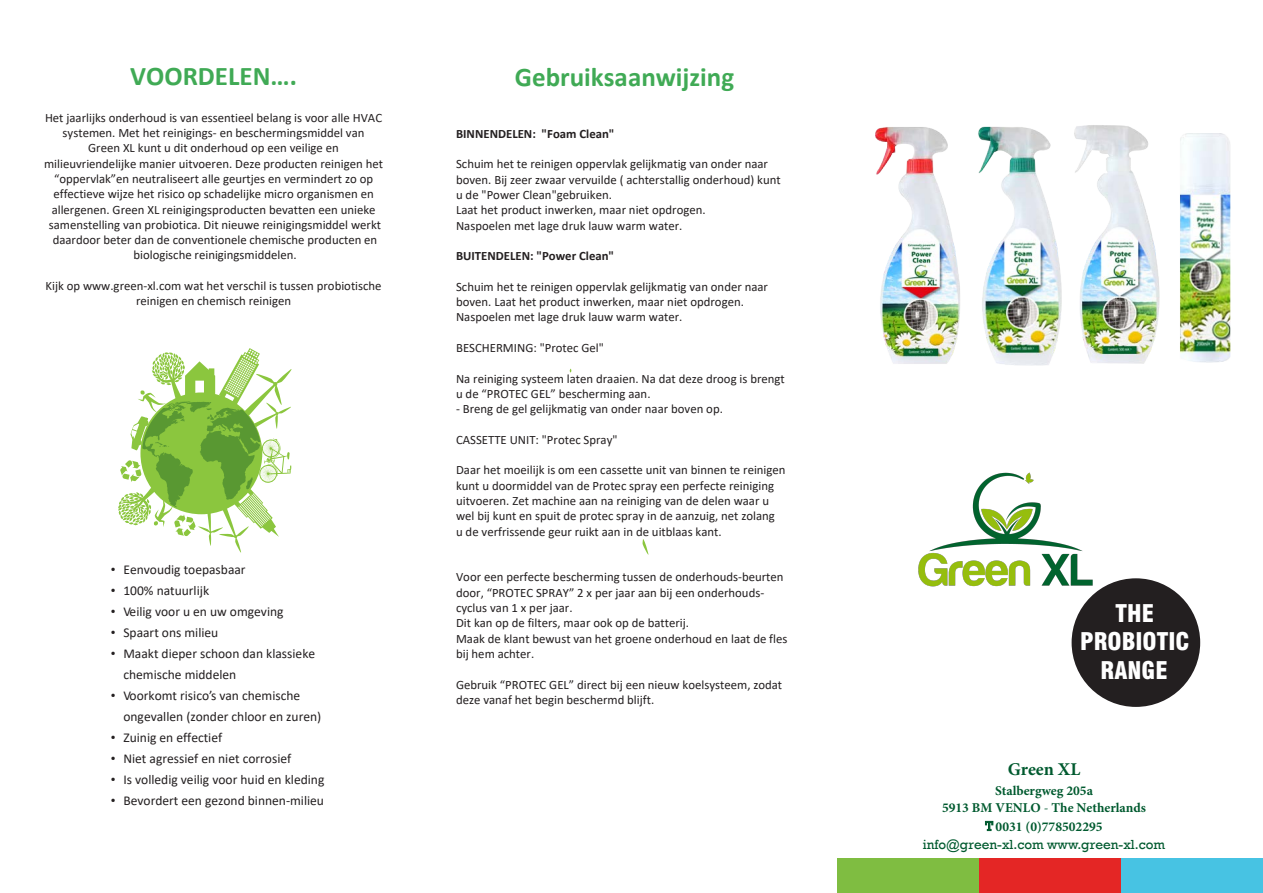
<style>
.page{position:relative;width:1263px;height:893px;background:#fff}
.page>*{position:absolute;margin:0;border:0;box-sizing:border-box;transform-origin:0 0}
.t1{font:700 27px "Calibri";color:#40aa55}
.t2{font:900 condensed 23.7px/28.5px "Swiss 721 BT";color:#fff;text-align:center}
.t3{font:700 18px "Minion Pro";color:#005a2f}
.t4{font:13.5px/21px "Calibri";color:#231f20}
.t5{font:700 13.5px/18px "Minion Pro";color:#005a2f;text-align:center}
.t6{font:13.5px "Rockwell";color:#005a2f}
.t7{font:12.75px/15.3px "Calibri";color:#231f20}
.t8{font:700 12.75px "Calibri";color:#231f20}
.s1{font-family:"Rockwell"}
.s2{font-weight:400}
.s3{font-family:"Rockwell";font-weight:400}
</style>
<div class="page">
<div style="left:838px;top:859px;width:142px;height:34px;background:#7fbd41"></div>
<div style="left:980px;top:859px;width:142px;height:34px;background:#e42625"></div>
<div style="left:1122px;top:859px;width:141px;height:34px;background:#47c3e3"></div>
<div style="left:1071px;top:578px;width:129px;height:129px;background:#231f20;border-radius:50%"></div>
<img style="left:875px;top:127px;width:56px;height:237px">
<img style="left:931px;top:126px;width:103px;height:240px">
<img style="left:1034px;top:125px;width:74px;height:241px">
<img style="left:1108px;top:125px;width:123px;height:239px">
<img style="left:918px;top:472px;width:268px;height:163px">
<svg style="left:118px;top:348px;width:174px;height:205px"></svg>
<svg style="left:642px;top:539px;width:7px;height:16px"></svg>
<h1 class="t1" style="left:130px;top:57px;width:168px">VOORDELEN….</h1>
<p class="t7" style="left:44px;top:109px;width:340px;text-align:center">Het jaarlijks onderhoud is van essentieel belang is voor alle HVAC systemen. Met het reinigings- en beschermingsmiddel van<br>Green XL kunt u dit onderhoud op een veilige en milieuvriendelijke manier uitvoeren. Deze producten reinigen het “oppervlak”en neutraliseert alle geurtjes en vermindert zo op effectieve wijze het risico op schadelijke micro organismen en allergenen. Green XL reinigingsproducten bevatten een unieke samenstelling van probiotica. Dit nieuwe reinigingsmiddel werkt daardoor beter dan de conventionele chemische producten en biologische reinigingsmiddelen.</p>
<p class="t7" style="left:46px;top:278px;width:338px;text-align:center">Kijk op www.green-xl.com wat het verschil is tussen probiotische reinigen en chemisch reinigen</p>
<p class="t4" style="left:111px;top:558px;width:136px"><span class="s1">•</span> Eenvoudig toepasbaar</p>
<p class="t4" style="left:111px;top:579px;width:100px"><span class="s1">•</span> 100% natuurlijk</p>
<p class="t4" style="left:111px;top:600px;width:174px"><span class="s1">•</span> Veilig voor u en uw omgeving</p>
<p class="t4" style="left:111px;top:621px;width:109px"><span class="s1">•</span> Spaart ons milieu</p>
<p class="t4" style="left:123px;top:642px;width:193px;text-indent:-13px"><span class="s1">•</span> Maakt dieper schoon dan klassieke chemische middelen</p>
<p class="t4" style="left:123px;top:684px;width:199px;text-indent:-13px"><span class="s1">•</span> Voorkomt risico’s van chemische ongevallen (zonder chloor en zuren)</p>
<p class="t4" style="left:111px;top:726px;width:113px"><span class="s1">•</span> Zuinig en effectief</p>
<p class="t4" style="left:111px;top:747px;width:182px"><span class="s1">•</span> Niet agressief en niet corrosief</p>
<p class="t4" style="left:111px;top:768px;width:215px"><span class="s1">•</span> Is volledig veilig voor huid en kleding</p>
<p class="t4" style="left:111px;top:789px;width:215px"><span class="s1">•</span> Bevordert een gezond binnen-milieu</p>
<h1 class="t1" style="left:515px;top:58px;width:221px">Gebruiksaanwijzing</h1>
<p class="t8" style="left:456px;top:124px;width:160px">BINNENDELEN: "Foam Clean"</p>
<p class="t7" style="left:456px;top:156px;width:326px">Schuim het te reinigen oppervlak gelijkmatig van onder naar boven. Bij zeer zwaar vervuilde ( achterstallig onderhoud) kunt u de "Power Clean"gebruiken.<br>Laat het product inwerken, maar niet opdrogen.<br>Naspoelen met lage druk lauw warm water.</p>
<p class="t8" style="left:456px;top:247px;width:160px">BUITENDELEN: "Power Clean"</p>
<p class="t7" style="left:456px;top:279px;width:313px">Schuim het te reinigen oppervlak gelijkmatig van onder naar boven. Laat het product inwerken, maar niet opdrogen.<br>Naspoelen met lage druk lauw warm water.</p>
<p class="t7" style="left:456px;top:340px;width:149px">BESCHERMING: "Protec Gel"</p>
<p class="t7" style="left:456px;top:370px;width:330px">Na reiniging systeem laten draaien. Na dat deze droog is brengt u de “PROTEC GEL” bescherming aan.</p>
<p class="t7" style="left:456px;top:401px;width:268px">- Breng de gel gelijkmatig van onder naar boven op.</p>
<p class="t7" style="left:456px;top:432px;width:163px">CASSETTE UNIT: "Protec Spray"</p>
<p class="t7" style="left:456px;top:462px;width:331px">Daar het moeilijk is om een cassette unit van binnen te reinigen kunt u doormiddel van de Protec spray een perfecte reiniging uitvoeren. Zet machine aan na reiniging van de delen waar u wel bij kunt en spuit de protec spray in de aanzuig, net zolang<br>u de verfrissende geur ruikt aan in de uitblaas kant.</p>
<p class="t7" style="left:456px;top:569px;width:333px">Voor een perfecte bescherming tussen de onderhouds-beurten door, “PROTEC SPRAY” 2 x per jaar aan bij een onderhouds&shy;cyclus van 1 x per jaar.<br>Dit kan op de filters, maar ook op de batterij.<br>Maak de klant bewust van het groene onderhoud en laat de fles bij hem achter.</p>
<p class="t7" style="left:456px;top:676px;width:328px">Gebruik “PROTEC GEL” direct bij een nieuw koelsysteem, zodat deze vanaf het begin beschermd blijft.</p>
<h2 class="t2" style="left:1080px;top:599px;width:111px">THE<br>PROBIOTIC<br>RANGE</h2>
<h3 class="t3" style="left:1008px;top:756px;width:74px">Green XL</h3>
<p class="t5" style="left:942px;top:781px;width:205px">Stalbergweg 205a<br>5913 BM VENLO <span class="s2">-</span> The Netherlands<br><span class="s3">T</span> 0031 (0)778502295</p>
<p class="t6" style="left:923px;top:837px;width:244px">info@green-xl.com www.green-xl.com</p>
</div>
